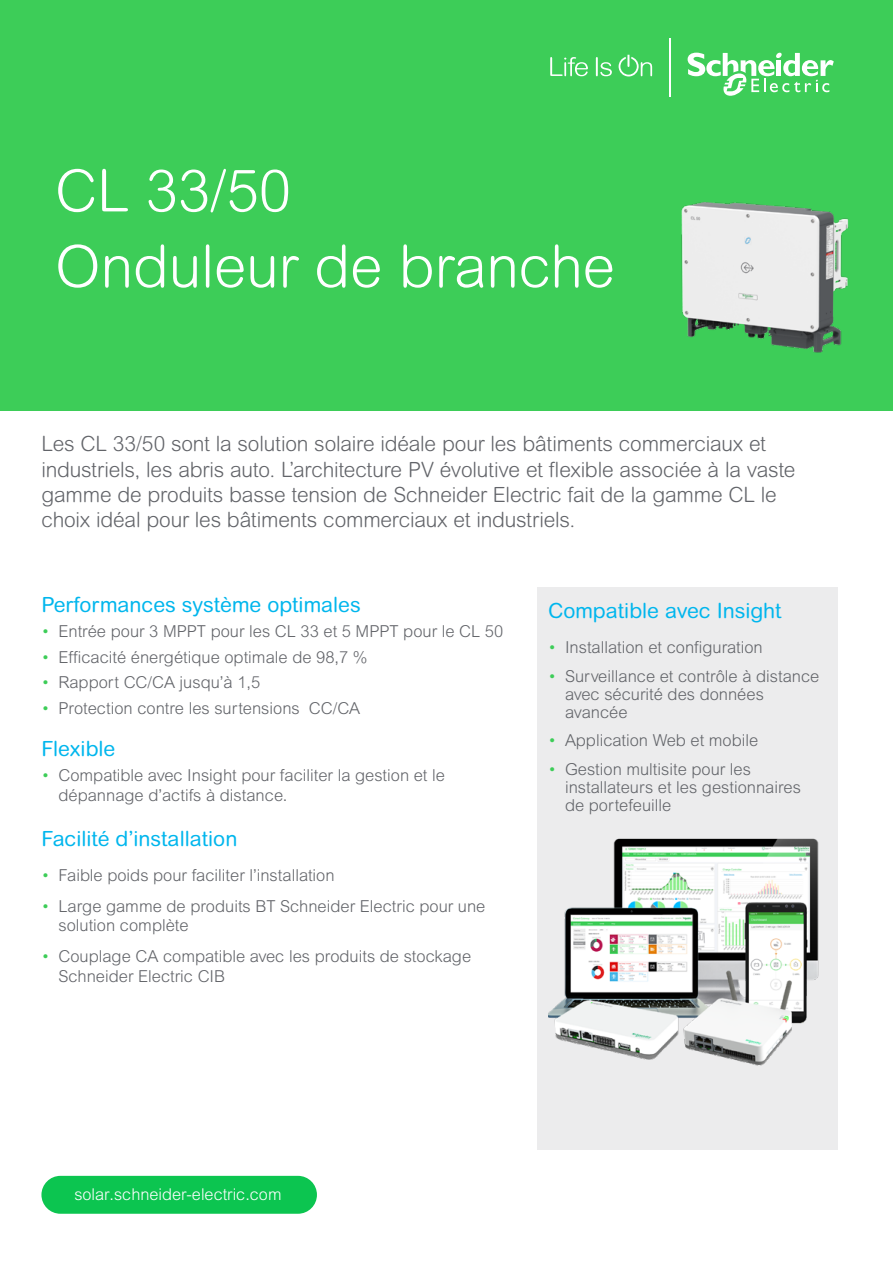
<style>
.page{position:relative;width:893px;height:1263px;background:#fff}
.page>*{position:absolute;margin:0;border:0;box-sizing:border-box;transform-origin:0 0}
.t1{font:300 58.5px/75.6px "Arial Rounded MT Pro";color:#fff}
.t2{font:300 21px/25.2px "Arial Rounded MT Pro";letter-spacing:-.01em;color:#626469}
.t3{font:21px "Arial Rounded MT Pro";color:#00b6ed}
.t4{font:300 16.5px/18px "Arial MT Std";color:#626469}
.t5{font:300 16.35px "Arial MT Std";color:#fff}
.s1{color:#3dcd58}
</style>
<div class="page">
<div style="left:538px;top:587px;width:300px;height:563px;background:#ececed"></div>
<div style="left:0;top:0;width:893px;height:410px;background:#3dcd58"></div>
<img style="left:681px;top:202px;width:168px;height:151px">
<svg style="left:550px;top:57px;width:38px;height:19px"></svg>
<svg style="left:596px;top:57px;width:16px;height:19px"></svg>
<svg style="left:619px;top:55px;width:33px;height:21px"></svg>
<svg style="left:688px;top:52px;width:146px;height:44px"></svg>
<hr style="left:669px;top:38px;width:1px;height:58px;background:#fff">
<div style="left:41px;top:1176px;width:276px;height:38px;background:#0cc550;border-radius:19px"></div>
<img style="left:548px;top:838px;width:271px;height:228px">
<h1 class="t1" style="left:55px;top:155px;width:562px">CL 33/50<br>Onduleur de branche</h1>
<p class="t2" style="left:41px;top:432px;width:756px">Les CL 33/50 sont la solution solaire idéale pour les bâtiments commerciaux et industriels, les abris auto. L’architecture PV évolutive et flexible associée à la vaste gamme de produits basse tension de Schneider Electric fait de la gamme CL le choix idéal pour les bâtiments commerciaux et industriels.</p>
<p class="t3" style="left:41px;top:592px;width:321px">Performances système optimales</p>
<p class="t4" style="left:41px;top:622px;width:463px"><span class="s1">•</span> Entrée pour 3 MPPT pour les CL 33 et 5 MPPT pour le CL 50</p>
<p class="t4" style="left:41px;top:648px;width:328px"><span class="s1">•</span> Efficacité énergétique optimale de 98,7 %</p>
<p class="t4" style="left:41px;top:673px;width:220px"><span class="s1">•</span> Rapport CC/CA jusqu’à 1,5</p>
<p class="t4" style="left:41px;top:699px;width:320px"><span class="s1">•</span> Protection contre les surtensions CC/CA</p>
<p class="t3" style="left:41px;top:736px;width:76px">Flexible</p>
<p class="t4" style="left:58px;top:765px;width:388px;line-height:19.8px;text-indent:-17px"><span class="s1">•</span> Compatible avec Insight pour faciliter la gestion et le dépannage d’actifs à distance.</p>
<p class="t3" style="left:41px;top:826px;width:197px">Facilité d’installation</p>
<p class="t4" style="left:41px;top:866px;width:295px"><span class="s1">•</span> Faible poids pour faciliter l’installation</p>
<p class="t4" style="left:58px;top:896px;width:428px;line-height:19.8px;text-indent:-17px"><span class="s1">•</span> Large gamme de produits BT Schneider Electric pour une solution complète</p>
<p class="t4" style="left:58px;top:946px;width:414px;line-height:19.8px;text-indent:-17px"><span class="s1">•</span> Couplage CA compatible avec les produits de stockage<br>Schneider Electric CIB</p>
<p class="t3" style="left:548px;top:598px;width:235px">Compatible avec Insight</p>
<p class="t4" style="left:548px;top:638px;width:216px"><span class="s1">•</span> Installation et configuration</p>
<p class="t4" style="left:565px;top:667px;width:256px;text-indent:-17px"><span class="s1">•</span> Surveillance et contrôle à distance avec sécurité des données avancée</p>
<p class="t4" style="left:548px;top:732px;width:212px"><span class="s1">•</span> Application Web et mobile</p>
<p class="t4" style="left:565px;top:760px;width:237px;text-indent:-17px"><span class="s1">•</span> Gestion multisite pour les installateurs et les gestionnaires de portefeuille</p>
<p class="t5" style="left:74px;top:1184px;width:209px">solar.schneider-electric.com</p>
</div>
